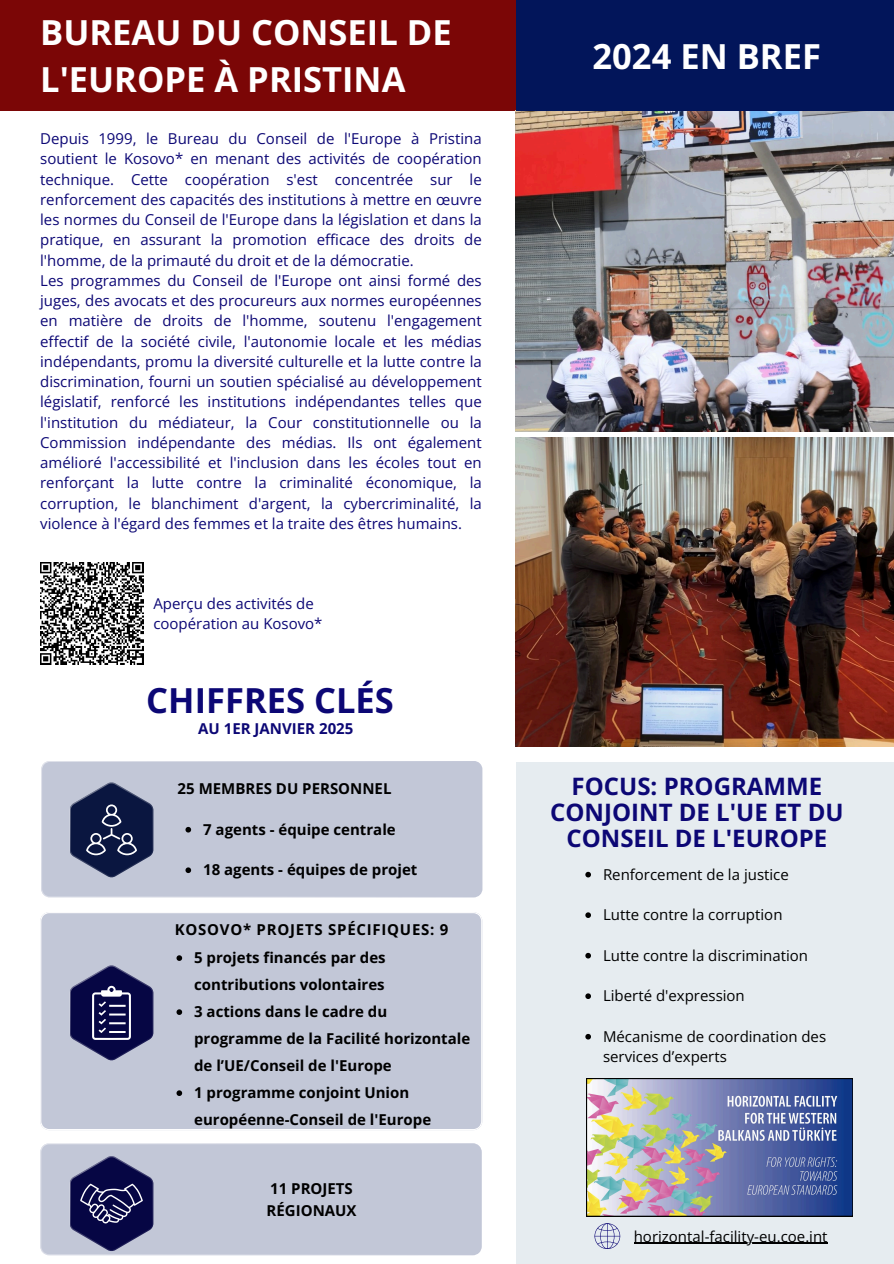
<style>
.page{position:relative;width:894px;height:1264px;background:#fff}
.page>*{position:absolute;margin:0;border:0;box-sizing:border-box;transform-origin:0 0}
.t1{font:700 34.5px/47.2px "Open Sans";color:#fff}
.t2{font:700 34.5px "Open Sans";color:#0c0775}
.t3{font:700 24px/25.8px "Open Sans";color:#0c0775;text-align:center}
.t4{font:15px/20.2px "Open Sans";color:#0c0775;text-align:justify}
.t5{font:700 15px/27px "Open Sans";color:#000}
.t6{font:15px/20.2px "Open Sans";color:#000}
.t7{font:700 15px "Open Sans";letter-spacing:.05em;color:#000}
.t8{font:700 15px "Open Sans";color:#0c0775}
</style>
<div class="page">
<div style="left:0;top:0;width:523px;height:111px;background:#7b0606"></div>
<img style="left:515px;top:111px;width:378px;height:320px">
<img style="left:515px;top:437px;width:377px;height:310px">
<div style="left:41px;top:761px;width:441px;height:136px;background:#c2c7d7"></div>
<div style="left:40px;top:912px;width:442px;height:218px;background:#c2c7d7"></div>
<div style="left:40px;top:1143px;width:441px;height:112px;background:#c2c7d7"></div>
<svg style="left:70px;top:782px;width:83px;height:95px;background:#434c6e"></svg>
<svg style="left:70px;top:965px;width:83px;height:95px;background:#464775"></svg>
<div style="left:515px;top:0;width:378px;height:111px;background:#02155a"></div>
<div style="left:515px;top:762px;width:378px;height:501px;background:#e6ecf0"></div>
<svg style="left:586px;top:1078px;width:266px;height:138px;background:#878ea8"></svg>
<svg style="left:594px;top:1223px;width:26px;height:25px"></svg>
<svg style="left:70px;top:1155px;width:83px;height:96px;background:#444574"></svg>
<img style="left:41px;top:562px;width:102px;height:102px">
<svg style="left:176px;top:955px;width:6px;height:5px"></svg>
<svg style="left:176px;top:1009px;width:6px;height:5px"></svg>
<svg style="left:176px;top:1090px;width:6px;height:5px"></svg>
<hr style="left:633px;top:1242px;width:194px;height:1px;background:#000">
<svg style="left:585px;top:871px;width:6px;height:6px"></svg>
<svg style="left:585px;top:912px;width:6px;height:6px"></svg>
<svg style="left:585px;top:952px;width:6px;height:6px"></svg>
<svg style="left:585px;top:993px;width:6px;height:6px"></svg>
<svg style="left:585px;top:1033px;width:6px;height:6px"></svg>
<svg style="left:185px;top:827px;width:6px;height:5px"></svg>
<svg style="left:185px;top:867px;width:6px;height:6px"></svg>
<p class="t1" style="left:40px;top:8px;width:413px">BUREAU DU CONSEIL DE<br>L'EUROPE À PRISTINA</p>
<p class="t4" style="left:40px;top:128px;width:443px">Depuis 1999, le Bureau du Conseil de l'Europe à Pristina soutient le Kosovo* en menant des activités de coopération technique. Cette coopération s'est concentrée sur le renforcement des capacités des institutions à mettre en œuvre les normes du Conseil de l'Europe dans la législation et dans la pratique, en assurant la promotion efficace des droits de l'homme, de la primauté du droit et de la démocratie.</p>
<p class="t4" style="left:40px;top:270px;width:443px">Les programmes du Conseil de l'Europe ont ainsi formé des juges, des avocats et des procureurs aux normes européennes en matière de droits de l'homme, soutenu l'engagement effectif de la société civile, l'autonomie locale et les médias indépendants, promu la diversité culturelle et la lutte contre la discrimination, fourni un soutien spécialisé au développement législatif, renforcé les institutions indépendantes telles que l'institution du médiateur, la Cour constitutionnelle ou la Commission indépendante des médias. Ils ont également amélioré l'accessibilité et l'inclusion dans les écoles tout en renforçant la lutte contre la criminalité économique, la corruption, le blanchiment d'argent, la cybercriminalité, la violence à l'égard des femmes et la traite des êtres humains.</p>
<h3 class="t4" style="left:153px;top:593px;width:171px">Aperçu des activités de coopération au Kosovo*</h3>
<p class="t2" style="left:146px;top:675px;width:249px">CHIFFRES CLÉS</p>
<p class="t8" style="left:198px;top:717px;width:157px">AU 1ER JANVIER 2025</p>
<h2 class="t5" style="left:177px;top:775px;width:215px">25 MEMBRES DU PERSONNEL</h2>
<p class="t5" style="left:203px;top:815px;width:194px">7 agents - équipe centrale</p>
<p class="t5" style="left:203px;top:856px;width:216px">18 agents - équipes de projet</p>
<h3 class="t7" style="left:175px;top:919px;width:275px">KOSOVO* PROJETS SPÉCIFIQUES: 9</h3>
<p class="t5" style="left:194px;top:943px;width:193px">5 projets financés par des contributions volontaires</p>
<p class="t5" style="left:194px;top:997px;width:277px">3 actions dans le cadre du programme de la Facilité horizontale de l’UE/Conseil de l'Europe</p>
<p class="t5" style="left:194px;top:1078px;width:238px">1 programme conjoint Union européenne-Conseil de l'Europe</p>
<h1 class="t5" style="left:266px;top:1176px;width:91px;line-height:22.5px">11 PROJETS<br>RÉGIONAUX</h1>
<p class="t1" style="left:592px;top:32px;width:230px">2024 EN BREF</p>
<h3 class="t3" style="left:550px;top:772px;width:295px">FOCUS: PROGRAMME<br>CONJOINT DE L'UE ET DU<br>CONSEIL DE L'EUROPE</h3>
<p class="t6" style="left:602px;top:863px;width:187px">Renforcement de la justice</p>
<p class="t6" style="left:602px;top:904px;width:181px">Lutte contre la corruption</p>
<p class="t6" style="left:602px;top:944px;width:206px">Lutte contre la discrimination</p>
<p class="t6" style="left:602px;top:985px;width:143px">Liberté d'expression</p>
<h3 class="t6" style="left:602px;top:1025px;width:225px">Mécanisme de coordination des services d’experts</h3>
<p class="t6" style="left:633px;top:1225px;width:195px">horizontal-facility-eu.coe.int</p>
</div>
